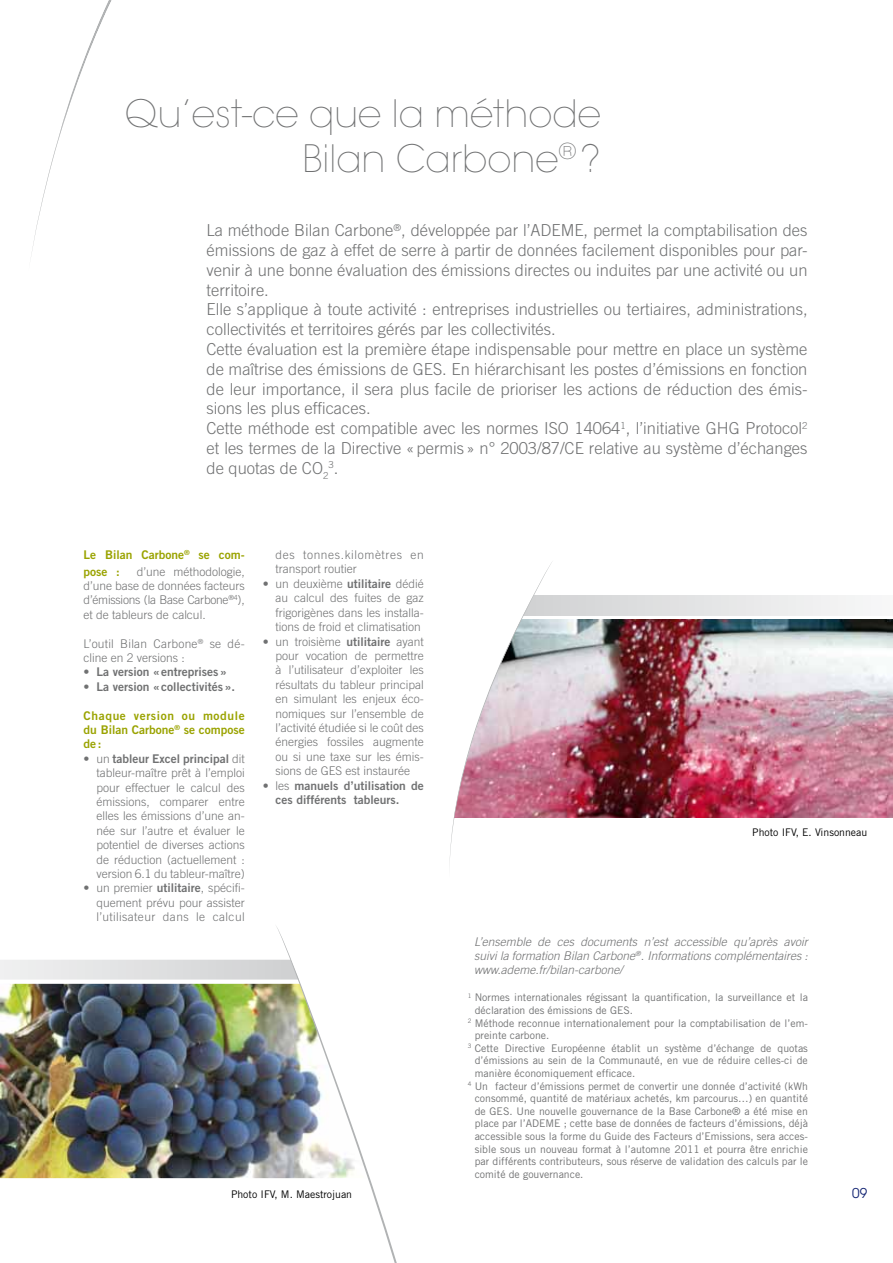
<style>
.page{position:relative;width:893px;height:1263px;background:#fff}
.page>*{position:absolute;margin:0;border:0;box-sizing:border-box;transform-origin:0 0}
.t1{font:200 37.5px/45px "Avant Garde";color:#707172;text-align:right}
.t2{font:300 16.5px/19.8px "Trade Gothic";color:#707172}
.t3{font:13.5px "Avant Garde";color:#122372}
.t4{font:300 12px/14.4px "Trade Gothic";color:#707172;text-align:justify}
.t5{font:italic 300 12px/14.4px "Trade Gothic";color:#707172;text-align:justify}
.t6{font:12px/14.4px "Trade Gothic Bold Two";color:#707172}
.t7{font:12px/14.4px "Trade Gothic Bold Two";color:#9aa300}
.t8{font:300 12px/14.4px "Trade Gothic";letter-spacing:.02em;color:#707172}
.t9{font:300 12px/14.4px "Trade Gothic";letter-spacing:.05em;color:#707172}
.t10{font:10.5px "Trade Gothic";color:#707172}
.t11{font:10.5px "Trade Gothic";color:#000}
.t12{font:300 9.6px "Trade Gothic";color:#707172}
.s1{font-size:16.5px}
.s2{font-family:"Trade Gothic";font-weight:300}
.s3{font-family:"Trade Gothic Bold Two";font-weight:400}
</style>
<div class="page">
<svg style="left:0;top:960px;width:275px;height:19px"></svg>
<img style="left:0;top:984px;width:275px;height:194px">
<svg style="left:31px;top:0;width:81px;height:253px"></svg>
<svg style="left:275px;top:926px;width:122px;height:337px"></svg>
<svg style="left:553px;top:596px;width:310px;height:20px"></svg>
<img style="left:553px;top:620px;width:340px;height:197px">
<svg style="left:449px;top:562px;width:104px;height:303px"></svg>
<h1 class="t1" style="left:124px;top:92px;width:478px">Qu’est-ce que la méthode<br>Bilan Carbone<sup>®</sup> ?</h1>
<p class="t2" style="left:207px;top:220px;width:603px">La méthode Bilan Carbone<sup>®</sup>, développée par l’ADEME, permet la comptabilisation des émissions de gaz à effet de serre à partir de données facilement disponibles pour par&shy;venir à une bonne évaluation des émissions directes ou induites par une activité ou un territoire.<br>Elle s’applique à toute activité : entreprises industrielles ou tertiaires, administrations, collectivités et territoires gérés par les collectivités.<br>Cette évaluation est la première étape indispensable pour mettre en place un système de maîtrise des émissions de GES. En hiérarchisant les postes d’émissions en fonction de leur importance, il sera plus facile de prioriser les actions de réduction des émis&shy;sions les plus efficaces.<br>Cette méthode est compatible avec les normes ISO 14064<sup>1</sup>, l’initiative GHG Protocol<sup>2 </sup>et les termes de la Directive «permis » n° 2003/87/CE relative au système d’échanges de quotas de CO<sub>2</sub></p>
<p class="t12" style="left:328px;top:459px;width:11px">3<span class="s1">.</span></p>
<p class="t7" style="left:84px;top:547px;width:163px;line-height:16.2px">Le Bilan Carbone<sup>®</sup> se com&shy;pose :</p>
<p class="t4" style="left:84px;top:564px;width:163px;text-indent:53px">d’une méthodologie, d’une base de données facteurs d’émissions (la Base Carbone<sup>®4</sup>), et de tableurs de calcul.</p>
<p class="t8" style="left:84px;top:636px;width:163px">L’outil Bilan Carbone<sup>®</sup> se dé&shy;cline en 2 versions :</p>
<p class="t6" style="left:84px;top:665px;width:145px"><span class="s2">•</span> La version «entreprises»</p>
<p class="t6" style="left:84px;top:679px;width:153px"><span class="s2">•</span> La version «collectivités».</p>
<p class="t7" style="left:84px;top:708px;width:163px;text-align:justify">Chaque version ou module du Bilan Carbone<sup>®</sup> se compose de:</p>
<p class="t6" style="left:84px;top:751px;width:163px"><span class="s2">• un</span> tableur Excel principal <span class="s2">dit</span></p>
<p class="t4" style="left:96px;top:765px;width:150px">tableur-maître prêt à l’emploi pour effectuer le calcul des émissions, comparer entre elles les émissions d’une an&shy;née sur l’autre et évaluer le potentiel de diverses actions de réduction (actuellement : version 6.1 du tableur-maître)</p>
<p class="t4" style="left:96px;top:881px;width:150px;text-indent:-13px">• un premier <span class="s3">utilitaire</span>, spécifi&shy;quement prévu pour assister l’utilisateur dans le calcul</p>
<p class="t9" style="left:275px;top:547px;width:150px">des tonnes.kilomètres en transport routier</p>
<p class="t4" style="left:275px;top:576px;width:150px;text-indent:-13px">• un deuxième <span class="s3">utilitaire</span> dédié au calcul des fuites de gaz frigorigènes dans les installa&shy;tions de froid et climatisation</p>
<p class="t4" style="left:275px;top:634px;width:150px;text-indent:-13px">• un troisième <span class="s3">utilitaire</span> ayant pour vocation de permettre à l’utilisateur d’exploiter les résultats du tableur principal en simulant les enjeux éco&shy;nomiques sur l’ensemble de l’activité étudiée si le coût des énergies fossiles augmente ou si une taxe sur les émis&shy;sions de GES est instaurée</p>
<p class="t6" style="left:275px;top:778px;width:150px;text-indent:-13px"><span class="s2">• les</span> manuels d’utilisation de ces différents tableurs.</p>
<p class="t11" style="left:231px;top:1188px;width:123px">Photo IFV, M. Maestrojuan</p>
<p class="t11" style="left:752px;top:826px;width:117px">Photo IFV, E. Vinsonneau</p>
<p class="t5" style="left:474px;top:934px;width:338px">L’ensemble de ces documents n’est accessible qu’après avoir suivila formation Bilan Carbone<sup>®</sup>.Informationscomplémentaires: www.ademe.fr/bilan-carbone/</p>
<p class="t10" style="left:468px;top:991px;width:342px"><sup>1</sup> Normes internationales régissant la quantification, la surveillance et la</p>
<p class="t10" style="left:475px;top:1004px;width:160px">déclaration des émissions de GES.</p>
<p class="t10" style="left:468px;top:1016px;width:342px"><sup>2</sup> Méthode reconnue internationalement pour la comptabilisation de l’em-</p>
<p class="t10" style="left:475px;top:1029px;width:76px">preinte carbone.</p>
<p class="t10" style="left:468px;top:1042px;width:342px"><sup>3</sup> Cette Directive Européenne établit un système d’échange de quotas</p>
<p class="t10" style="left:475px;top:1054px;width:335px">d’émissions au sein de la Communauté, en vue de réduire celles-ci de</p>
<p class="t10" style="left:475px;top:1067px;width:162px">manière économiquement efficace.</p>
<p class="t10" style="left:468px;top:1079px;width:342px"><sup>4</sup> Un facteur d’émissions permet de convertir une donnée d’activité (kWh</p>
<p class="t10" style="left:475px;top:1092px;width:335px">consommé, quantité de matériaux achetés, km parcourus…) en quantité</p>
<p class="t10" style="left:475px;top:1105px;width:335px">de GES. Une nouvelle gouvernance de la Base Carbone® a été mise en</p>
<p class="t10" style="left:475px;top:1117px;width:335px">place par l’ADEME ; cette base de données de facteurs d’émissions, déjà</p>
<p class="t10" style="left:475px;top:1130px;width:335px">accessible sous la forme du Guide des Facteurs d’Emissions, sera acces-</p>
<p class="t10" style="left:475px;top:1142px;width:335px">sible sous un nouveau format à l’automne 2011 et pourra être enrichie</p>
<p class="t10" style="left:475px;top:1155px;width:335px">par différents contributeurs, sous réserve de validation des calculs par le</p>
<p class="t10" style="left:475px;top:1168px;width:110px">comité de gouvernance.</p>
<p class="t3" style="left:852px;top:1185px;width:16px">09</p>
</div>
